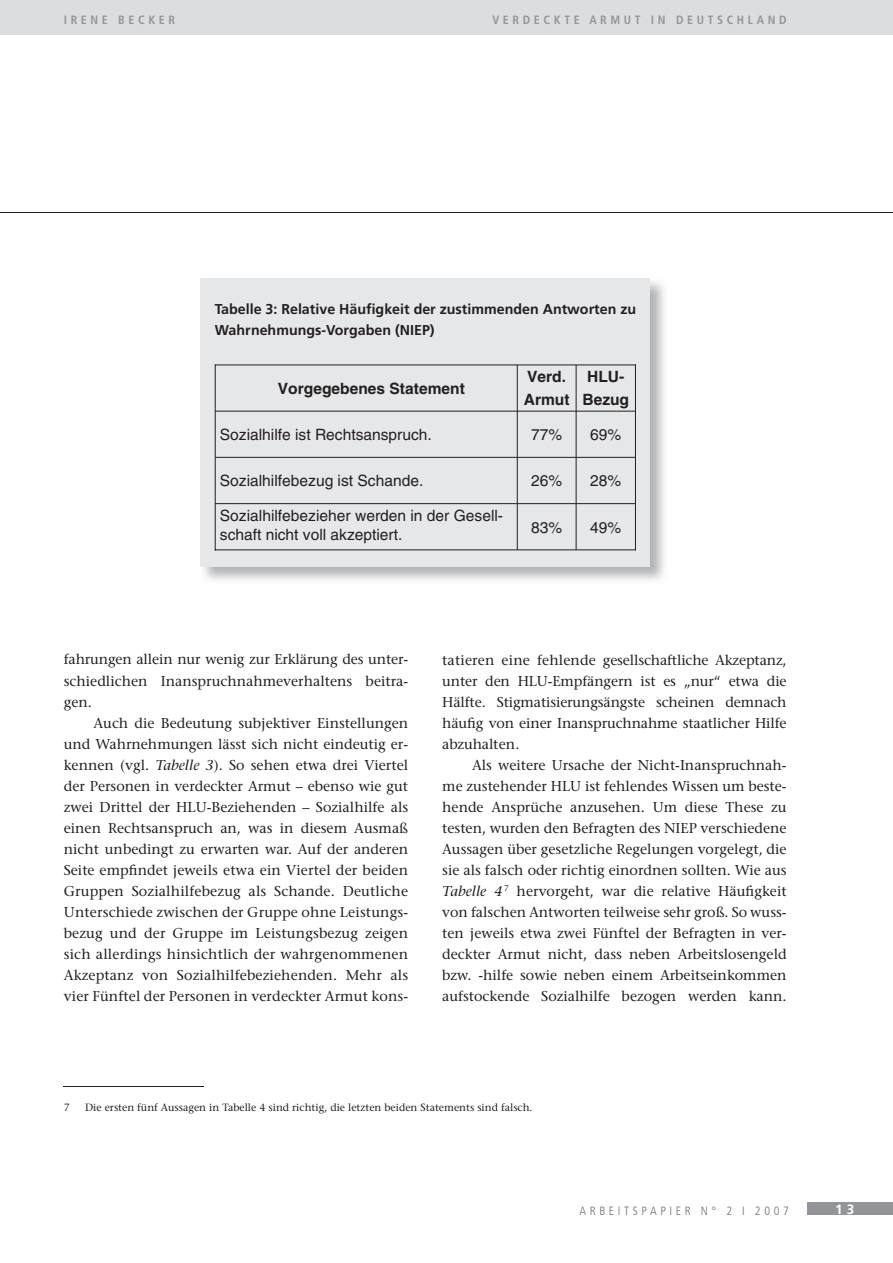
<style>
.page{position:relative;width:893px;height:1263px;background:#fff}
.page>*{position:absolute;margin:0;border:0;box-sizing:border-box;transform-origin:0 0}
.t1{font:15.6px/18.6px "Helvetica";color:#231f20}
.t2{font:700 15.6px/22.4px "Helvetica";color:#231f20;text-align:center}
.t3{font:14.25px/21px "Stone Serif";color:#231f20;text-align:justify}
.t4{font:700 14.25px/21px "Frutiger";color:#231f20}
.t5{font:700 13.5px "Frutiger";color:#fff}
.t6{font:700 condensed 12px "Frutiger";letter-spacing:.3em;color:#939598}
.t7{font:300 condensed 12px "Frutiger";letter-spacing:.3em;color:#6c6d70}
.t8{font:10.5px "Stone Serif";color:#231f20}
.s1{font-style:italic}
</style>
<div class="page">
<div style="left:0;top:0;width:893px;height:34px;background:#dcdddf"></div>
<div style="left:808px;top:1202px;width:85px;height:13px;background:#939598"></div>
<hr style="left:0;top:213px;width:893px;height:1px;background:#231f20">
<div style="left:200px;top:279px;width:450px;height:288px;background:#e6e7e9"></div>
<hr style="left:215px;top:365px;width:420px;height:1px;background:#231f20">
<hr style="left:215px;top:411px;width:420px;height:1px;background:#231f20">
<hr style="left:215px;top:457px;width:420px;height:1px;background:#231f20">
<hr style="left:215px;top:503px;width:420px;height:1px;background:#231f20">
<hr style="left:215px;top:550px;width:420px;height:1px;background:#231f20">
<hr style="left:215px;top:365px;width:1px;height:185px;background:#231f20">
<hr style="left:517px;top:365px;width:1px;height:185px;background:#231f20">
<hr style="left:576px;top:365px;width:1px;height:185px;background:#231f20">
<hr style="left:635px;top:365px;width:1px;height:185px;background:#231f20">
<hr style="left:64px;top:1086px;width:140px;height:1px;background:#231f20">
<p class="t6" style="left:64px;top:15px;width:113px">IRENE BECKER</p>
<p class="t6" style="left:492px;top:15px;width:296px">VERDECKTE ARMUT IN DEUTSCHLAND</p>
<p class="t4" style="left:215px;top:300px;width:423px">Tabelle 3: Relative Häufigkeit der zustimmenden Antworten zu<br>Wahrnehmungs-Vorgaben (NIEP)</p>
<p class="t2" style="left:278px;top:379px;width:189px">Vorgegebenes Statement</p>
<p class="t2" style="left:524px;top:367px;width:47px;text-align:left">Verd.<br>Armut</p>
<p class="t2" style="left:582px;top:367px;width:48px">HLU-<br>Bezug</p>
<p class="t1" style="left:220px;top:427px;width:214px">Sozialhilfe ist Rechtsanspruch.</p>
<p class="t1" style="left:531px;top:427px;width:33px">77%</p>
<p class="t1" style="left:590px;top:427px;width:33px">69%</p>
<p class="t1" style="left:220px;top:473px;width:205px">Sozialhilfebezug ist Schande.</p>
<p class="t1" style="left:531px;top:473px;width:33px">26%</p>
<p class="t1" style="left:590px;top:473px;width:33px">28%</p>
<p class="t1" style="left:220px;top:508px;width:285px">Sozialhilfebezieher werden in der Gesell&shy;schaft nicht voll akzeptiert.</p>
<p class="t1" style="left:531px;top:519px;width:33px">83%</p>
<p class="t1" style="left:590px;top:519px;width:33px">49%</p>
<p class="t3" style="left:64px;top:650px;width:346px">fahrungen allein nur wenig zur Erklärung des unter&shy;schiedlichen Inanspruchnahmeverhaltens beitra&shy;gen.</p>
<p class="t3" style="left:64px;top:713px;width:346px;text-indent:30px">Auch die Bedeutung subjektiver Einstellungen und Wahrnehmungen lässt sich nicht eindeutig er&shy;kennen (vgl. <span class="s1">Tabelle 3</span>). So sehen etwa drei Viertel der Personen in verdeckter Armut – ebenso wie gut zwei Drittel der HLU-Beziehenden – Sozialhilfe als einen Rechtsanspruch an, was in diesem Ausmaß nicht unbedingt zu erwarten war. Auf der anderen Seite empfindet jeweils etwa ein Viertel der beiden Gruppen Sozialhilfebezug als Schande. Deutliche Unterschiede zwischen der Gruppe ohne Leistungs&shy;bezug und der Gruppe im Leistungsbezug zeigen sich allerdings hinsichtlich der wahrgenommenen Akzeptanz von Sozialhilfebeziehenden. Mehr als vier Fünftel der Personen in verdeckter Armut kons-</p>
<p class="t3" style="left:442px;top:650px;width:346px">tatieren eine fehlende gesellschaftliche Akzeptanz, unter den HLU-Empfängern ist es „nur“ etwa die Hälfte. Stigmatisierungsängste scheinen demnach häufig von einer Inanspruchnahme staatlicher Hilfe abzuhalten.</p>
<p class="t3" style="left:442px;top:755px;width:346px;text-indent:30px">Als weitere Ursache der Nicht-Inanspruchnah&shy;me zustehender HLU ist fehlendes Wissen um beste&shy;hende Ansprüche anzusehen. Um diese These zu testen, wurden den Befragten des NIEP verschiedene Aussagen über gesetzliche Regelungen vorgelegt, die sie als falsch oder richtig einordnen sollten. Wie aus <span class="s1">Tabelle 4</span> <sup>7</sup> hervorgeht, war die relative Häufigkeit von falschen Antworten teilweise sehr groß. So wuss&shy;ten jeweils etwa zwei Fünftel der Befragten in ver&shy;deckter Armut nicht, dass neben Arbeitslosengeld bzw. -hilfe sowie neben einem Arbeitseinkommen aufstockende Sozialhilfe bezogen werden kann.</p>
<p class="t8" style="left:64px;top:1104px;width:8px">7</p>
<p class="t8" style="left:85px;top:1104px;width:449px">Die ersten fünf Aussagen in Tabelle 4 sind richtig, die letzten beiden Statements sind falsch.</p>
<p class="t7" style="left:579px;top:1205px;width:211px">ARBEITSPAPIER N° 2 I 2007</p>
<p class="t5" style="left:835px;top:1203px;width:21px">1 3</p>
</div>
